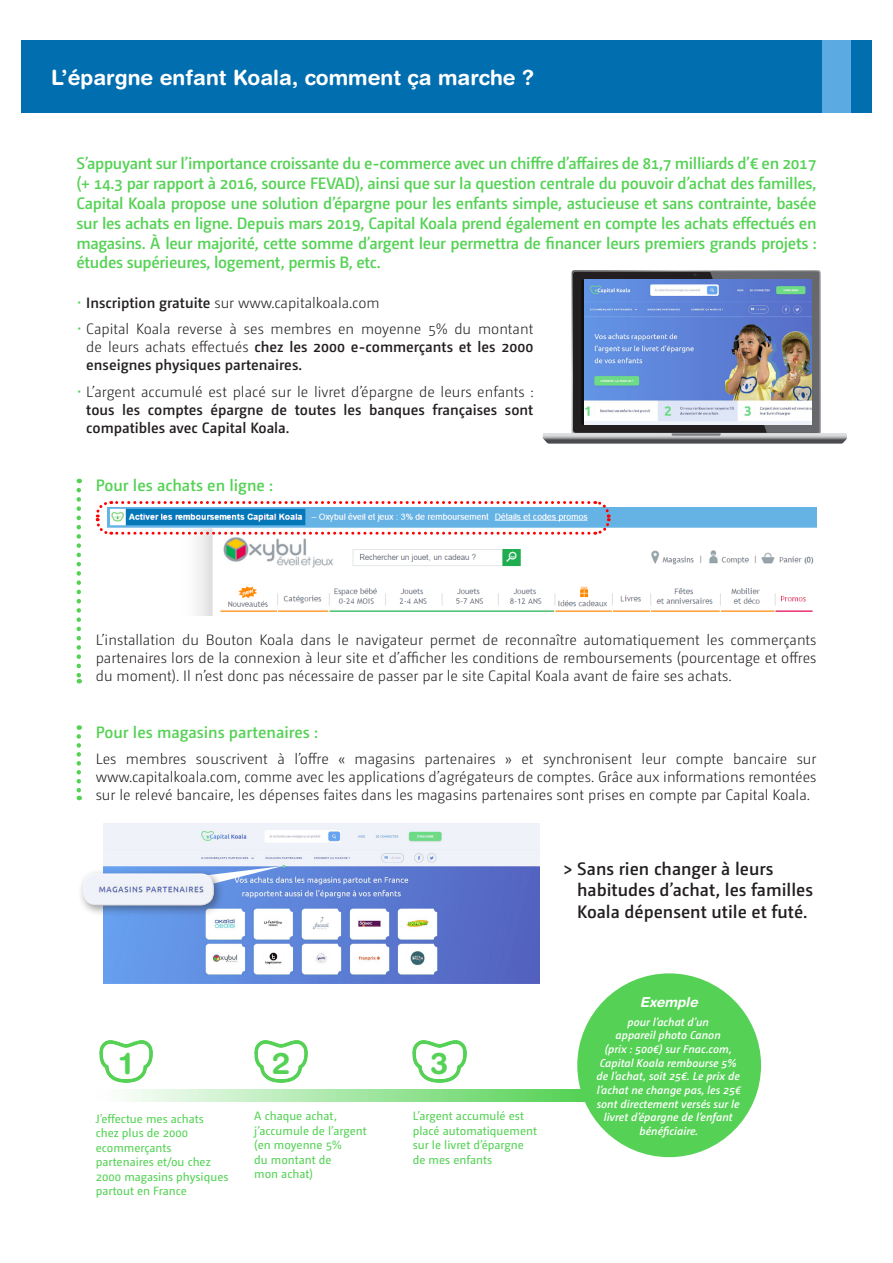
<style>
.page{position:relative;width:893px;height:1263px;background:#fff}
.page>*{position:absolute;margin:0;border:0;box-sizing:border-box;transform-origin:0 0}
.List_Paragraph{font:700 30px "Helvetica Rounded";color:#55d255}
.t1{font:700 21px "Helvetica Rounded";color:#fff}
.List_Paragraph-2{font:600 18px/21.6px "Camingo Dos";color:#231f20}
.List_Paragraph-3{font:600 16.5px/19.8px "Camingo Dos";letter-spacing:-.02em;color:#55d255;text-align:justify}
.List_Paragraph-4{font:600 16.5px "Camingo Dos";color:#55d255}
.List_Paragraph-5{font:300 15px/18px "Camingo Dos";color:#231f20;text-align:justify}
.List_Paragraph-6{font:600 15px/18px "Camingo Dos";color:#231f20;text-align:justify}
.t2{font:italic 700 13.8px "Helvetica Rounded";color:#fff}
.List_Paragraph-7{font:12px/14.4px "Camingo Dos";color:#55d255}
.t3{font:italic 600 11.4px/13.6px "Camingo Dos";color:#fff;text-align:center}
.s1{color:#55d255}
.s2{font-weight:600}
.s3{font-weight:300;color:#55d255}
.s4{font-weight:300}
</style>
<div class="page">
<div style="left:21px;top:40px;width:851px;height:73px;background:#006eaf"></div>
<div style="left:822px;top:40px;width:28px;height:73px;background:#5baae2"></div>
<svg style="left:129px;top:1089px;width:456px;height:13px;background:#a4e6a4"></svg>
<img style="left:197px;top:507px;width:619px;height:109px">
<div style="left:577px;top:973px;width:184px;height:184px;background:#55d255;border-radius:50%"></div>
<svg style="left:95px;top:501px;width:516px;height:35px"></svg>
<img style="left:100px;top:1041px;width:53px;height:41px">
<img style="left:254px;top:1041px;width:54px;height:41px">
<img style="left:413px;top:1041px;width:53px;height:41px">
<svg style="left:543px;top:270px;width:304px;height:174px"></svg>
<img style="left:584px;top:279px;width:228px;height:145px">
<svg style="left:77px;top:490px;width:4px;height:193px"></svg>
<svg style="left:77px;top:736px;width:4px;height:64px"></svg>
<img style="left:103px;top:823px;width:436px;height:160px">
<svg style="left:206px;top:866px;width:77px;height:18px"></svg>
<div style="left:78px;top:868px;width:147px;height:49px;background:#231f20;opacity:.43"></div>
<div style="left:83px;top:873px;width:132px;height:27px;background:#eff2f9"></div>
<div style="left:83px;top:877px;width:133px;height:31px;background:#231f20;opacity:.23"></div>
<p class="t1" style="left:51px;top:65px;width:485px">L’épargne enfant Koala, comment ça marche ?</p>
<p class="List_Paragraph-3" style="left:77px;top:154px;width:741px">S’appuyant sur l’importance croissante du e-commerce avec un chiffre d’affaires de 81,7 milliards d’€ en 2017 (+ 14.3 par rapport à 2016, source FEVAD), ainsi que sur la question centrale du pouvoir d’achat des familles, Capital Koala propose une solution d’épargne pour les enfants simple, astucieuse et sans contrainte, basée sur les achats en ligne. Depuis mars 2019, Capital Koala prend également en compte les achats effectués en magasins. À leur majorité, cette somme d’argent leur permettra de financer leurs premiers grands projets : études supérieures, logement, permis B, etc.</p>
<p class="List_Paragraph-5" style="left:77px;top:293px;width:305px"><span class="s1">•</span> <span class="s2">Inscription gratuite</span> sur www.capitalkoala.com</p>
<p class="List_Paragraph-5" style="left:86px;top:320px;width:449px;text-indent:-10px"><span class="s1">•</span> Capital Koala reverse à ses membres en moyenne 5% du montant de leurs achats effectués <span class="s2">chez les 2000 e-commerçants et les 2000 enseignes physiques partenaires.</span></p>
<p class="List_Paragraph-6" style="left:86px;top:382px;width:449px;text-indent:-10px"><span class="s3">•</span> <span class="s4">L’argent accumulé est placé sur le livret d’épargne de leurs enfants : </span>tous les comptes épargne de toutes les banques françaises sont compatibles avec Capital Koala.</p>
<p class="List_Paragraph-4" style="left:96px;top:475px;width:178px">Pour les achats en ligne :</p>
<p class="List_Paragraph-5" style="left:96px;top:631px;width:722px">L’installation du Bouton Koala dans le navigateur permet de reconnaître automatiquement les commerçants partenaires lors de la connexion à leur site et d’afficher les conditions de remboursements (pourcentage et offres du moment). Il n’est donc pas nécessaire de passer par le site Capital Koala avant de faire ses achats.</p>
<p class="List_Paragraph-4" style="left:96px;top:722px;width:223px">Pour les magasins partenaires :</p>
<p class="List_Paragraph-5" style="left:96px;top:750px;width:722px">Les membres souscrivent à l’offre « magasins partenaires » et synchronisent leur compte bancaire sur www.capitalkoala.com, comme avec les applications d’agrégateurs de comptes. Grâce aux informations remontées sur le relevé bancaire, les dépenses faites dans les magasins partenaires sont prises en compte par Capital Koala.</p>
<p class="List_Paragraph" style="left:120px;top:1045px;width:14px">1</p>
<p class="List_Paragraph" style="left:272px;top:1045px;width:19px">2</p>
<p class="List_Paragraph-7" style="left:254px;top:1109px;width:114px">A chaque achat, j’accumule de l’argent (en moyenne 5%<br>du montant de<br>mon achat)</p>
<p class="List_Paragraph-7" style="left:96px;top:1111px;width:134px">J’effectue mes achats chez plus de 2000 ecommerçants partenaires et/ou chez<br>2000 magasins physiques partout en France</p>
<p class="List_Paragraph-2" style="left:577px;top:857px;width:237px;text-indent:-14px">&gt; Sans rien changer à leurs habitudes d’achat, les familles<br>Koala dépensent utile et futé.</p>
<p class="List_Paragraph" style="left:430px;top:1045px;width:19px">3</p>
<p class="List_Paragraph-7" style="left:413px;top:1109px;width:126px">L’argent accumulé est placé automatiquement sur le livret d’épargne de mes enfants</p>
<p class="t2" style="left:640px;top:993px;width:59px">Exemple</p>
<p class="t3" style="left:597px;top:1015px;width:146px">pour l’achat d’un<br>appareil photo Canon<br>(prix : 500€) sur Fnac.com,<br>Capital Koala rembourse 5% de l’achat, soit 25€. Le prix de l’achat ne change pas, les 25€ sont directement versés sur le livret d’épargne de l’enfant bénéficiaire.</p>
</div>
